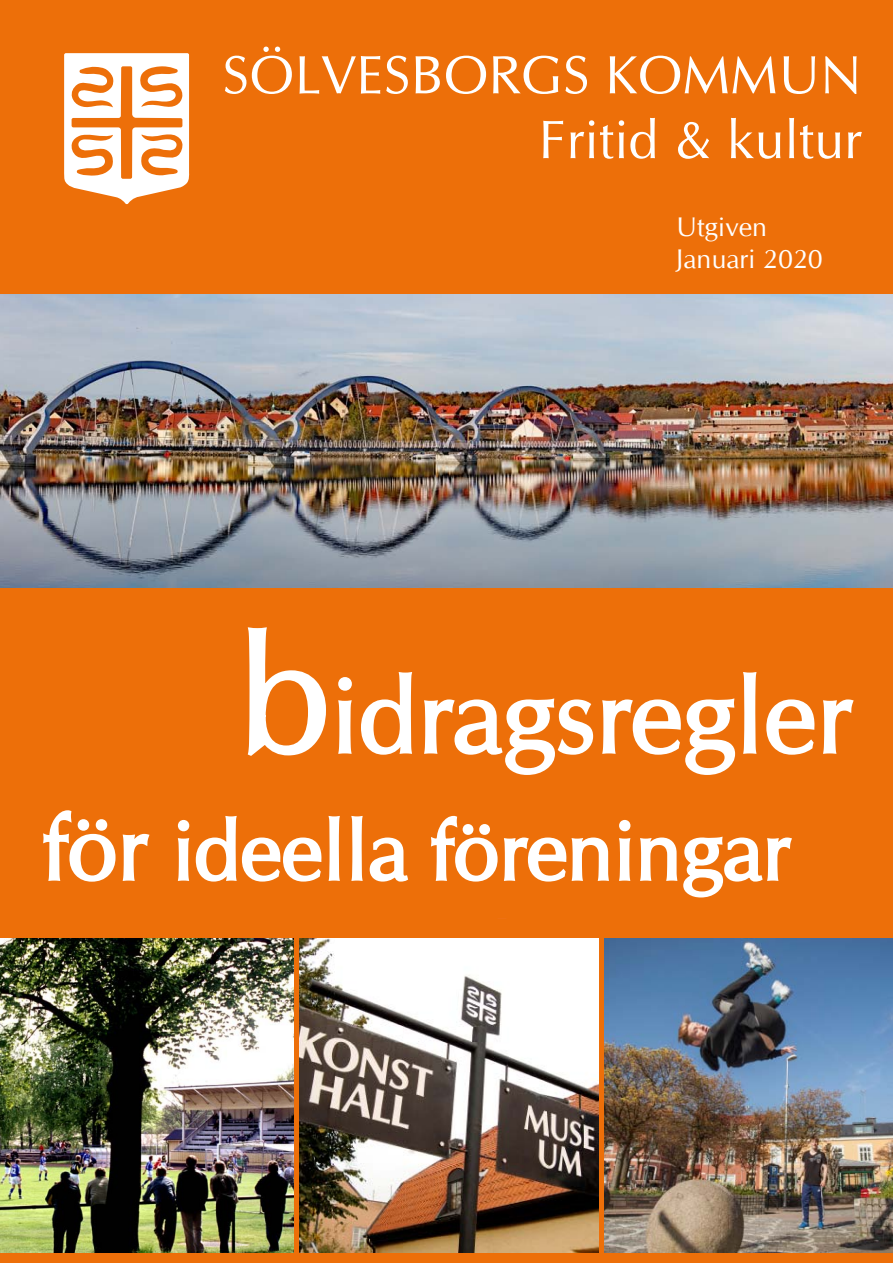
<style>
.page{position:relative;width:893px;height:1263px;background:#ed6f09}
.page>*{position:absolute;margin:0;border:0;box-sizing:border-box;transform-origin:0 0}
.t1{font:105px "CG Omega";color:#fff}
.t2{font:82.5px "CG Omega";color:#fff}
.t3{font:54px/64.8px "CG Omega";color:#fff;text-align:right}
.t4{font:27px/32.4px "CG Omega";color:#fff}
.s1{font-size:165px}
.s2{font-size:90px}
</style>
<div class="page">
<img style="left:414px;top:938px;width:8px;height:315px">
<img style="left:0;top:938px;width:41px;height:315px">
<img style="left:856px;top:938px;width:37px;height:315px">
<svg style="left:410px;top:672px;width:4px;height:581px"></svg>
<img style="left:422px;top:672px;width:434px;height:581px">
<img style="left:0;top:294px;width:893px;height:294px">
<img style="left:41px;top:53px;width:369px;height:1200px">
<p class="t3" style="left:222px;top:43px;width:641px">SÖLVESBORGS KOMMUN<br>Fritid &amp; kultur</p>
<p class="t4" style="left:676px;top:210px;width:148px">Utgiven<br>Januari 2020</p>
<h1 class="t1" style="left:239px;top:653px;width:613px"><span class="s1">b</span>idragsregler</h1>
<h2 class="t2" style="left:43px;top:802px;width:748px"><span class="s2">för</span> ideella föreningar</h2>
</div>
